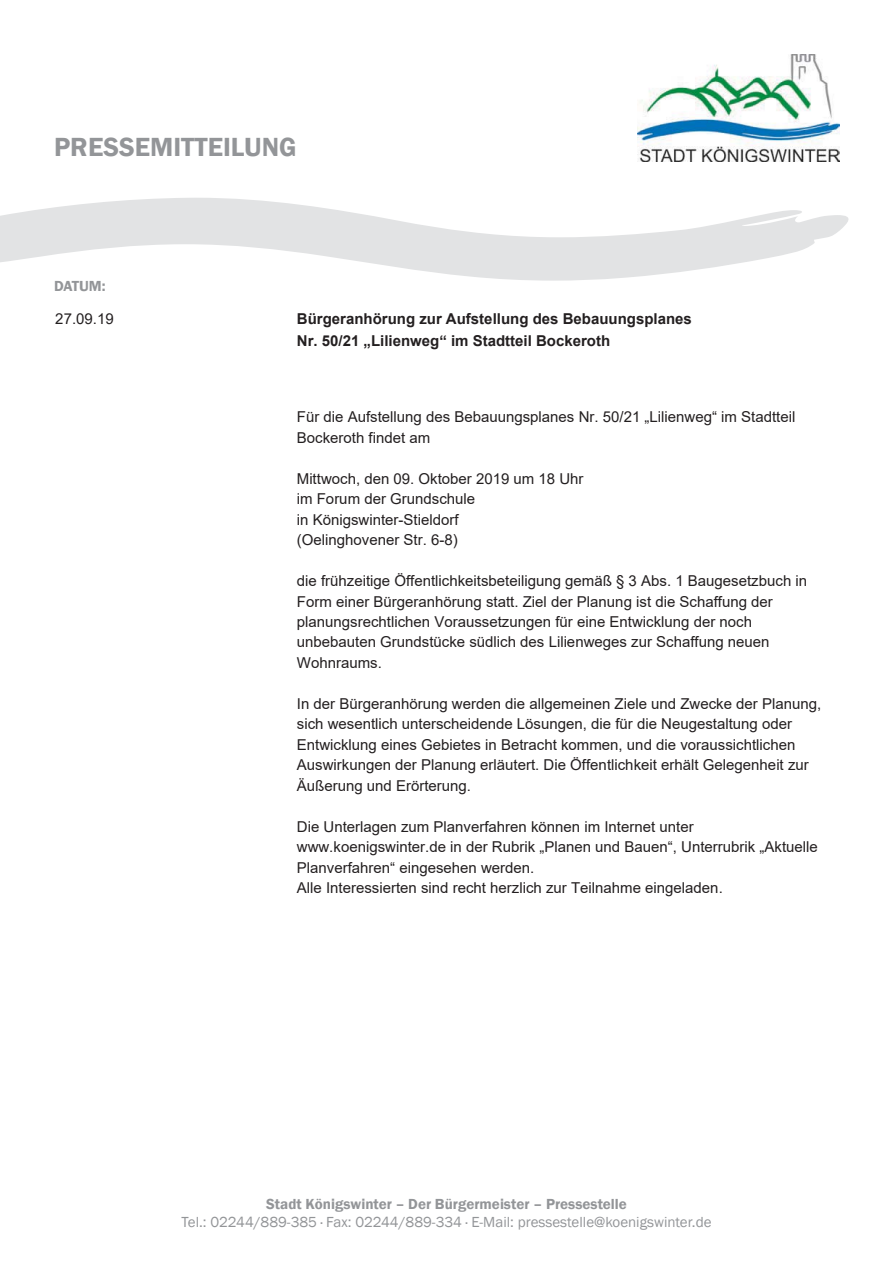
<style>
.page{position:relative;width:893px;height:1263px;background:#fff}
.page>*{position:absolute;margin:0;border:0;box-sizing:border-box;transform-origin:0 0}
.t1{font:600 27px "Franklin Gothic";color:#939598}
.t2{font:15px/20.5px "Arial";color:#231f20}
.t3{font:700 15px/21.5px "Arial";color:#231f20}
.t4{font:15px "Franklin Gothic";color:#939598}
.t5{font:600 15px "Franklin Gothic";color:#939598}
</style>
<div class="page">
<img style="left:638px;top:54px;width:201px;height:108px">
<svg style="left:0;top:198px;width:849px;height:83px;fill:#e2e3e4"></svg>
<h1 class="t1" style="left:54px;top:131px;width:244px">PRESSEMITTEILUNG</h1>
<p class="t5" style="left:54px;top:278px;width:53px">DATUM:</p>
<p class="t2" style="left:55px;top:309px;width:60px">27.09.19</p>
<p class="t3" style="left:297px;top:308px;width:396px">Bürgeranhörung zur Aufstellung des Bebauungsplanes<br>Nr. 50/21 „Lilienweg“ im Stadtteil Bockeroth</p>
<p class="t2" style="left:297px;top:407px;width:500px">Für die Aufstellung des Bebauungsplanes Nr. 50/21 „Lilienweg“ im Stadtteil<br>Bockeroth findet am</p>
<p class="t2" style="left:297px;top:468px;width:288px">Mittwoch, den 09. Oktober 2019 um 18 Uhr im Forum der Grundschule<br>in Königswinter-Stieldorf<br>(Oelinghovener Str. 6-8)</p>
<p class="t2" style="left:297px;top:571px;width:512px">die frühzeitige Öffentlichkeitsbeteiligung gemäß § 3 Abs. 1 Baugesetzbuch in Form einer Bürgeranhörung statt. Ziel der Planung ist die Schaffung der planungsrechtlichen Voraussetzungen für eine Entwicklung der noch unbebauten Grundstücke südlich des Lilienweges zur Schaffung neuen Wohnraums.</p>
<p class="t2" style="left:297px;top:693px;width:526px">In der Bürgeranhörung werden die allgemeinen Ziele und Zwecke der Planung, sich wesentlich unterscheidende Lösungen, die für die Neugestaltung oder Entwicklung eines Gebietes in Betracht kommen, und die voraussichtlichen Auswirkungen der Planung erläutert. Die Öffentlichkeit erhält Gelegenheit zur Äußerung und Erörterung.</p>
<p class="t2" style="left:297px;top:816px;width:523px">Die Unterlagen zum Planverfahren können im Internet unter www.koenigswinter.de in der Rubrik „Planen und Bauen“, Unterrubrik „Aktuelle Planverfahren“ eingesehen werden.<br>Alle Interessierten sind recht herzlich zur Teilnahme eingeladen.</p>
<p class="t5" style="left:266px;top:1196px;width:362px">Stadt Königswinter – Der Bürgermeister – Pressestelle</p>
<p class="t4" style="left:182px;top:1214px;width:531px">Tel.: 02244/889-385 · Fax: 02244/889-334 · E-Mail: pressestelle@koenigswinter.de</p>
</div>
